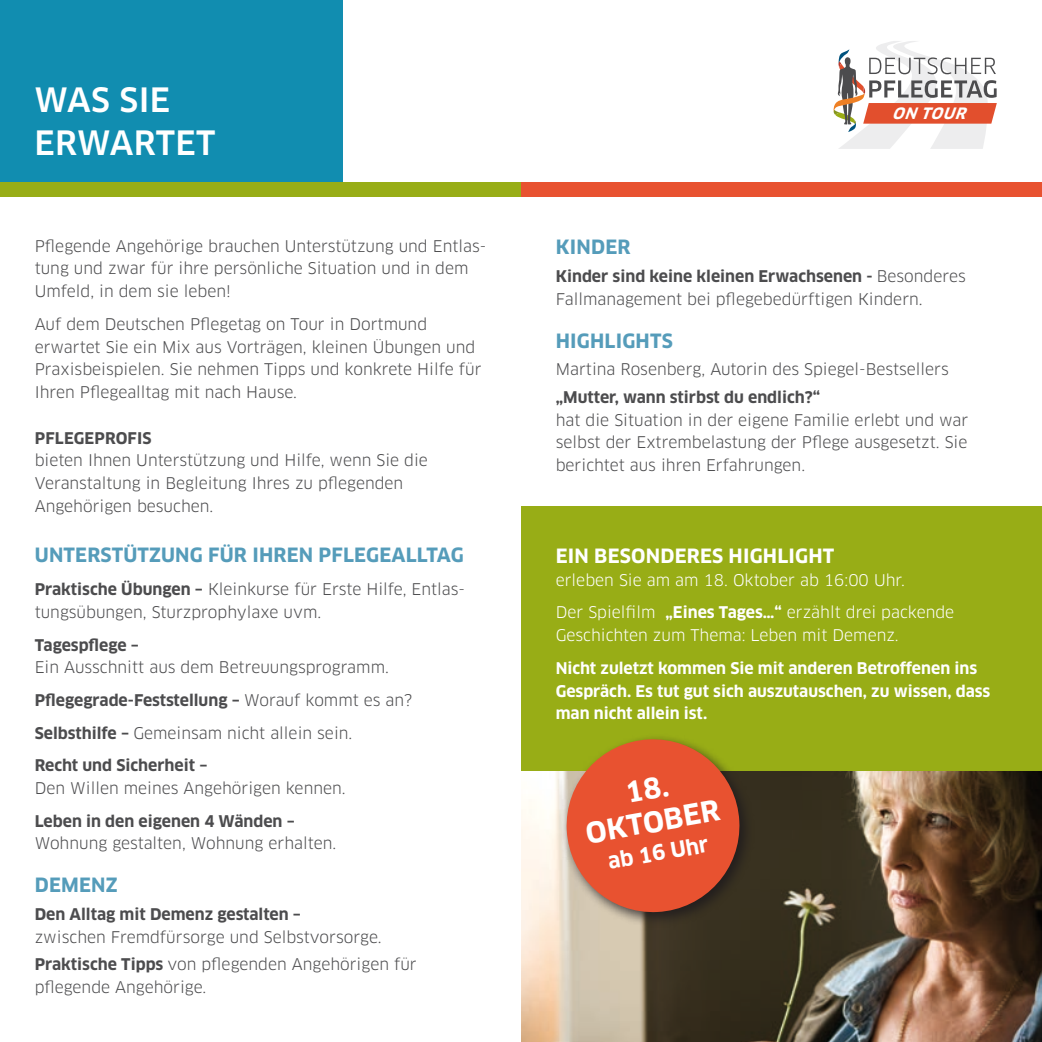
<style>
.page{position:relative;width:1042px;height:1042px;background:#fff}
.page>*{position:absolute;margin:0;border:0;box-sizing:border-box;transform-origin:0 0}
.t1{font:500 32.73px/42.5px "Clan Pro";letter-spacing:.01em;color:#fff}
.t2{font:700 28px/33.2px "Clan Pro";color:#fff;text-align:center}
.t3{font:700 21px "Clan Pro";color:#fff}
.t4{font:700 19.25px "Clan Pro";letter-spacing:.01em;color:#559cba}
.t5{font:700 19.25px "Clan Pro";letter-spacing:.01em;color:#fff}
.t6{font:15.75px/22.8px "Clan Pro";color:#4c4c4e}
.t7{font:15.75px/32.7px "Clan Pro";color:#fff}
.t8{font:700 15.75px/22.8px "Clan Pro";color:#fff}
.t9{font:700 15.75px "Clan Pro";color:#4c4c4e}
.t10{font:italic 700 15.4px "Clan Pro";color:#fff}
.s1{font-weight:700}
</style>
<div class="page">
<div style="left:521px;top:506px;width:521px;height:265px;background:#98ad16"></div>
<div style="left:0;top:0;width:342px;height:182px;background:#118db0"></div>
<img style="left:521px;top:771px;width:521px;height:271px">
<div style="left:0;top:182px;width:521px;height:15px;background:#98ad16"></div>
<div style="left:521px;top:182px;width:521px;height:15px;background:#e85230"></div>
<div style="left:561px;top:734px;width:194px;height:194px;background:#1a171c;opacity:.75"></div>
<svg style="left:564px;top:737px;width:178px;height:177px;background:#ce5f35"></svg>
<svg style="left:833px;top:41px;width:164px;height:108px"></svg>
<h1 class="t1" style="left:35px;top:79px;width:182px">WAS SIE<br>ERWARTET</h1>
<p class="t6" style="left:35px;top:234px;width:453px">Pflegende Angehörige brauchen Unterstützung und Entlas&shy;tung und zwar für ihre persönliche Situation und in dem<br>Umfeld, in dem sie leben!</p>
<p class="t6" style="left:35px;top:313px;width:448px">Auf dem Deutschen Pflegetag on Tour in Dortmund erwartet Sie ein Mix aus Vorträgen, kleinen Übungen und Praxisbeispielen. Sie nehmen Tipps und konkrete Hilfe für Ihren Pflegealltag mit nach Hause.</p>
<p class="t9" style="left:35px;top:429px;width:118px">PFLEGEPROFIS</p>
<p class="t6" style="left:35px;top:449px;width:395px">bieten Ihnen Unterstützung und Hilfe, wenn Sie die<br>Veranstaltung in Begleitung Ihres zu pflegenden<br>Angehörigen besuchen.</p>
<p class="t4" style="left:35px;top:544px;width:430px">UNTERSTÜTZUNG FÜR IHREN PFLEGEALLTAG</p>
<p class="t6" style="left:35px;top:578px;width:432px"><span class="s1">Praktische Übungen –</span> Kleinkurse für Erste Hilfe, Entlas&shy;tungsübungen, Sturzprophylaxe uvm.</p>
<p class="t9" style="left:35px;top:635px;width:106px">Tagespflege –</p>
<p class="t6" style="left:35px;top:651px;width:379px;line-height:32.7px">Ein Ausschnitt aus dem Betreuungsprogramm.<br><span class="s1">Pflegegrade-Feststellung –</span> Worauf kommt es an?<br><span class="s1">Selbsthilfe –</span> Gemeinsam nicht allein sein.<br><span class="s1">Recht und Sicherheit –</span></p>
<p class="t6" style="left:35px;top:777px;width:312px">Den Willen meines Angehörigen kennen.</p>
<p class="t9" style="left:35px;top:812px;width:262px">Leben in den eigenen 4 Wänden –</p>
<p class="t6" style="left:35px;top:832px;width:303px">Wohnung gestalten, Wohnung erhalten.</p>
<p class="t4" style="left:35px;top:874px;width:84px">DEMENZ</p>
<p class="t9" style="left:35px;top:905px;width:268px">Den Alltag mit Demenz gestalten –</p>
<p class="t6" style="left:35px;top:923px;width:384px;line-height:27.7px">zwischen Fremdfürsorge und Selbstvorsorge.<br><span class="s1">Praktische Tipps</span> von pflegenden Angehörigen für</p>
<p class="t6" style="left:35px;top:976px;width:173px">pflegende Angehörige.</p>
<p class="t10" style="left:892px;top:105px;width:81px">ON TOUR</p>
<p class="t4" style="left:556px;top:236px;width:76px">KINDER</p>
<p class="t6" style="left:556px;top:265px;width:411px"><span class="s1">Kinder sind keine kleinen Erwachsenen -</span> Besonderes<br>Fallmanagement bei pflegebedürftigen Kindern.</p>
<p class="t4" style="left:556px;top:329px;width:118px">HIGHLIGHTS</p>
<p class="t6" style="left:556px;top:358px;width:394px">Martina Rosenberg, Autorin des Spiegel-Bestsellers</p>
<p class="t9" style="left:556px;top:388px;width:266px">„Mutter, wann stirbst du endlich?“</p>
<p class="t6" style="left:556px;top:408px;width:414px;text-align:justify">hat die Situation in der eigene Familie erlebt und war selbst der Extrembelastung der Pflege ausgesetzt. Sie berichtet aus ihren Erfahrungen.</p>
<p class="t5" style="left:556px;top:545px;width:280px">EIN BESONDERES HIGHLIGHT</p>
<p class="t7" style="left:556px;top:563px;width:400px">erleben Sie am am 18. Oktober ab 16:00 Uhr.<br>Der Spielfilm <span class="s1">„Eines Tages…“</span> erzählt drei packende</p>
<p class="t7" style="left:556px;top:619px;width:344px">Geschichten zum Thema: Leben mit Demenz.</p>
<p class="t8" style="left:556px;top:657px;width:436px">Nicht zuletzt kommen Sie mit anderen Betroffenen ins<br>Gespräch. Es tut gut sich auszutauschen, zu wissen, dass man nicht allein ist.</p>
<h2 class="t2" style="left:577px;top:784px;width:137px;rotate:-10deg">18.<br>OKTOBER</h2>
<h3 class="t3" style="left:606px;top:849px;width:103px;rotate:-10deg">ab 16 Uhr</h3>
</div>
